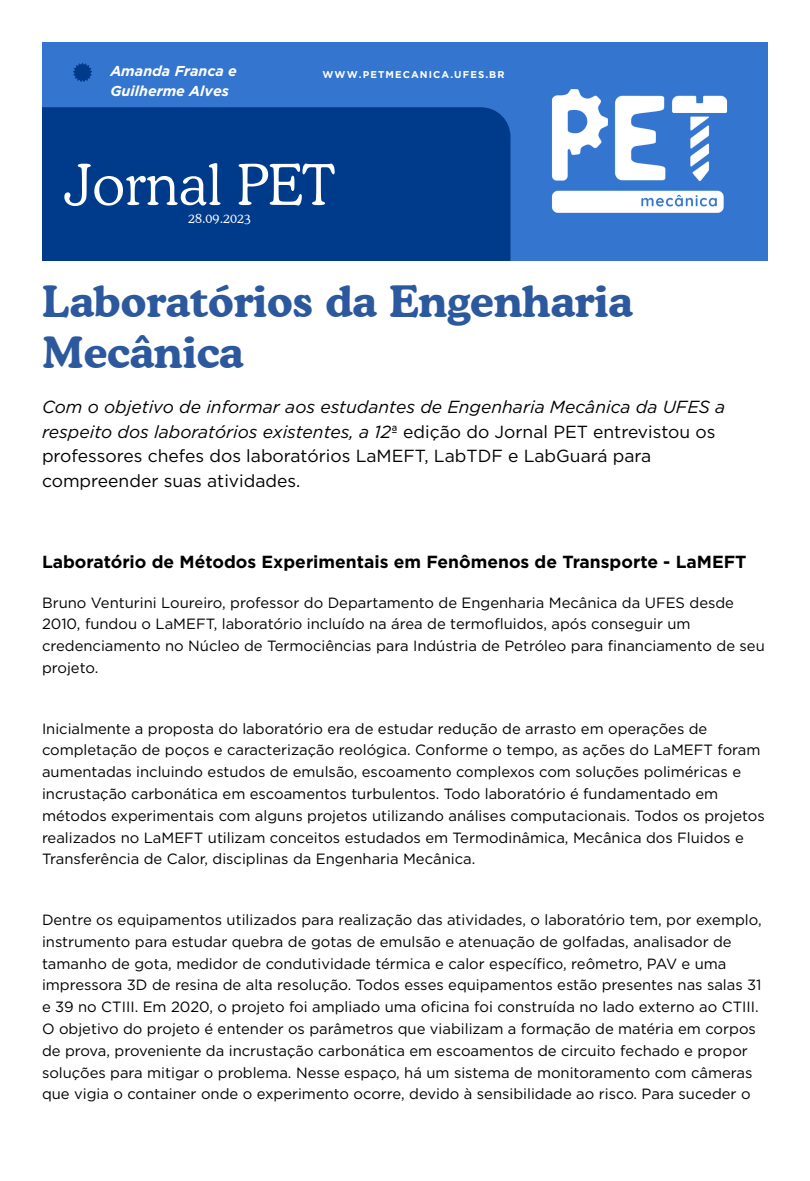
<style>
.page{position:relative;width:810px;height:1181px;background:#fff}
.page>*{position:absolute;margin:0;border:0;box-sizing:border-box;transform-origin:0 0}
.t1{font:300 56.25px "Cooper BT";color:#fff}
.t2{font:700 43.05px/51.4px "Cooper BT";color:#2c599d}
.t3{font:17.55px/24.9px "Gotham";color:#000}
.t4{font:700 17.55px "Gotham";color:#000}
.t5{font:14.85px/21.9px "Gotham";color:#000}
.t6{font:italic 700 14.4px/20px "Gotham";color:#fff}
.t7{font:300 13.05px "Cooper BT";color:#fff}
.t8{font:700 9.9px "Gotham";letter-spacing:.11em;color:#fff}
.s1{font-style:italic}
</style>
<div class="page">
<div style="left:42px;top:42px;width:726px;height:218px;background:#3375cf"></div>
<svg style="left:73px;top:63px;width:19px;height:19px"></svg>
<div style="left:42px;top:107px;width:426px;height:153px;background:#003b8b"></div>
<img style="left:468px;top:89px;width:260px;height:171px">
<p class="t6" style="left:110px;top:61px;width:128px">Amanda Franca e<br>Guilherme Alves</p>
<p class="t8" style="left:322px;top:69px;width:184px">WWW.PETMECANICA.UFES.BR</p>
<p class="t1" style="left:64px;top:151px;width:273px">Jornal PET</p>
<p class="t7" style="left:188px;top:210px;width:65px">28.09.2023</p>
<h1 class="t2" style="left:42px;top:275px;width:592px">Laboratórios da Engenharia<br>Mecânica</h1>
<h3 class="t3" style="left:42px;top:394px;width:685px"><span class="s1">Com o objetivo de informar aos estudantes de Engenharia Mecânica da UFES a respeito dos laboratórios existentes, a 12</span>ª edição do Jornal PET entrevistou os professores chefes dos laboratórios LaMEFT, LabTDF e LabGuará para compreender suas atividades.</h3>
<h2 class="t4" style="left:42px;top:551px;width:706px">Laboratório de Métodos Experimentais em Fenômenos de Transporte - LaMEFT</h2>
<p class="t5" style="left:42px;top:591px;width:724px">Bruno Venturini Loureiro, professor do Departamento de Engenharia Mecânica da UFES desde 2010, fundou o LaMEFT, laboratório incluído na área de termofl uidos, após conseguir um credenciamento no Núcleo de Termociências para Indústria de Petróleo para fi nanciamento de seu projeto.</p>
<p class="t5" style="left:42px;top:717px;width:724px">Inicialmente a proposta do laboratório era de estudar redução de arrasto em operações de completação de poços e caracterização reológica. Conforme o tempo, as ações do LaMEFT foram aumentadas incluindo estudos de emulsão, escoamento complexos com soluções poliméricas e incrustação carbonática em escoamentos turbulentos. Todo laboratório é fundamentado em métodos experimentais com alguns projetos utilizando análises computacionais. Todos os projetos realizados no LaMEFT utilizam conceitos estudados em Termodinâmica, Mecânica dos Fluidos e Transferência de Calor, disciplinas da Engenharia Mecânica.</p>
<p class="t5" style="left:42px;top:908px;width:721px">Dentre os equipamentos utilizados para realização das atividades, o laboratório tem, por exemplo, instrumento para estudar quebra de gotas de emulsão e atenuação de golfadas, analisador de tamanho de gota, medidor de condutividade térmica e calor específico, reômetro, PAV e uma impressora 3D de resina de alta resolução. Todos esses equipamentos estão presentes nas salas 31 e 39 no CTIII. Em 2020, o projeto foi ampliado uma oficina foi construída no lado externo ao CTIII.<br>O objetivo do projeto é entender os parâmetros que viabilizam a formação de matéria em corpos de prova, proveniente da incrustação carbonática em escoamentos de circuito fechado e propor soluções para mitigar o problema. Nesse espaço, há um sistema de monitoramento com câmeras que vigia o container onde o experimento ocorre, devido à sensibilidade ao risco. Para suceder o</p>
</div>
